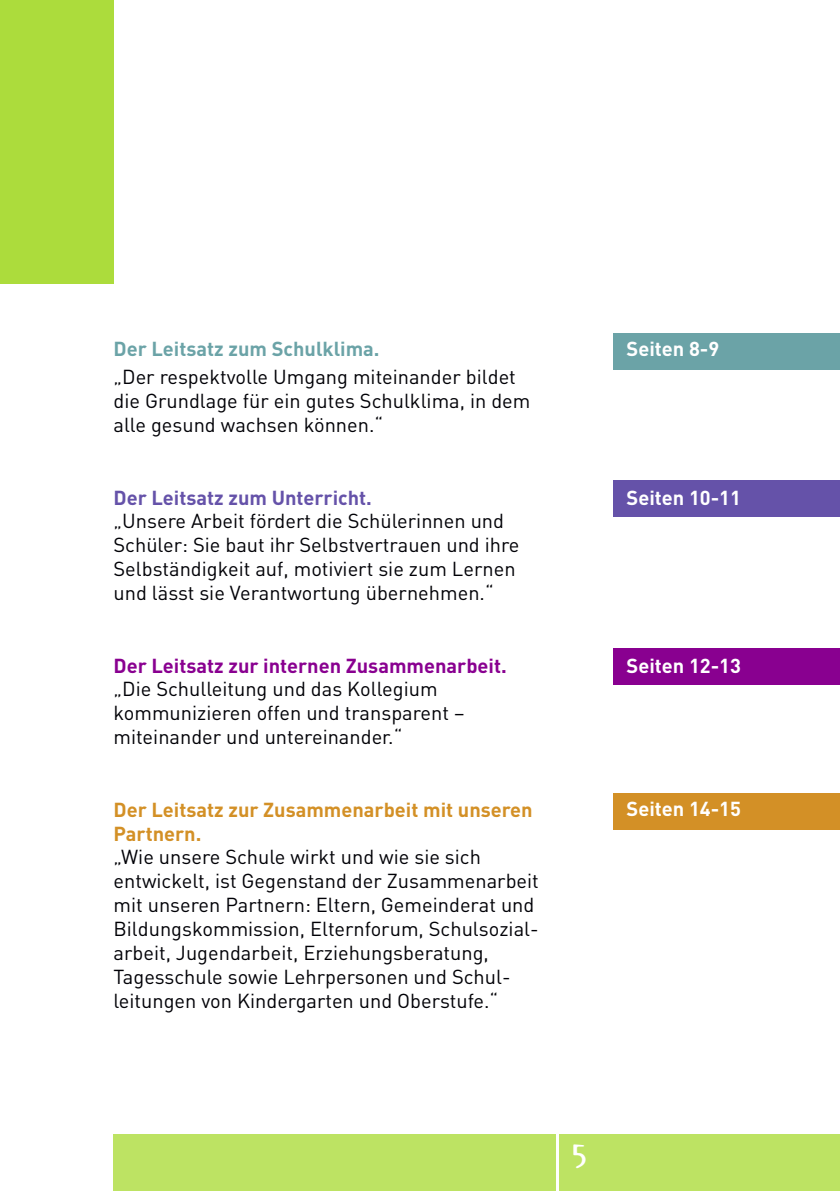
<style>
.page{position:relative;width:840px;height:1191px;background:#fff}
.page>*{position:absolute;margin:0;border:0;box-sizing:border-box;transform-origin:0 0}
.t1{font:700 30px "Template Gothic";color:#fff}
.t2{font:20px/24px "DIN";color:#000006}
.t3{font:700 20px/24px "DIN";color:#d39026}
.t4{font:700 20px "DIN";color:#fff}
.t5{font:700 20px "DIN";color:#890090}
.t6{font:700 20px "DIN";color:#6ba3a7}
.t7{font:700 20px "DIN";color:#6552a9}
</style>
<div class="page">
<div style="left:0;top:0;width:113px;height:283px;background:#acdc3c"></div>
<div style="left:113px;top:1134px;width:726px;height:57px;background:#bde363"></div>
<hr style="left:556px;top:1134px;width:2px;height:57px;background:#fff">
<div style="left:612px;top:333px;width:227px;height:36px;background:#6ba3a7"></div>
<div style="left:612px;top:480px;width:227px;height:37px;background:#6552a9"></div>
<div style="left:612px;top:648px;width:227px;height:37px;background:#890090"></div>
<div style="left:612px;top:792px;width:227px;height:37px;background:#d39026"></div>
<p class="t6" style="left:113px;top:338px;width:267px">Der Leitsatz zum Schulklima.</p>
<p class="t2" style="left:113px;top:365px;width:418px">„Der respektvolle Umgang miteinander bildet die Grundlage für ein gutes Schulklima, in dem alle gesund wachsen können.“</p>
<p class="t7" style="left:113px;top:486px;width:260px">Der Leitsatz zum Unterricht.</p>
<p class="t2" style="left:113px;top:509px;width:407px">„Unsere Arbeit fördert die Schülerinnen und Schüler: Sie baut ihr Selbstvertrauen und ihre Selbständigkeit auf, motiviert sie zum Lernen und lässt sie Verantwortung übernehmen.“</p>
<p class="t5" style="left:113px;top:654px;width:394px">Der Leitsatz zur internen Zusammenarbeit.</p>
<p class="t2" style="left:113px;top:677px;width:352px">„Die Schulleitung und das Kollegium kommunizieren offen und transparent – miteinander und untereinander.“</p>
<p class="t3" style="left:113px;top:798px;width:420px">Der Leitsatz zur Zusammenarbeit mit unseren<br>Partnern.</p>
<p class="t2" style="left:113px;top:845px;width:426px">„Wie unsere Schule wirkt und wie sie sich entwickelt, ist Gegenstand der Zusammenarbeit mit unseren Partnern: Eltern, Gemeinderat und Bildungskommission, Elternforum, Schulsozial&shy;arbeit, Jugendarbeit, Erziehungsberatung, Tagesschule sowie Lehrpersonen und Schul&shy;leitungen von Kindergarten und Oberstufe.“</p>
<p class="t4" style="left:626px;top:338px;width:94px">Seiten 8-9</p>
<p class="t4" style="left:626px;top:486px;width:116px">Seiten 10-11</p>
<p class="t4" style="left:626px;top:654px;width:116px">Seiten 12-13</p>
<p class="t4" style="left:626px;top:797px;width:116px">Seiten 14-15</p>
<h1 class="t1" style="left:571px;top:1138px;width:17px">5</h1>
</div>
